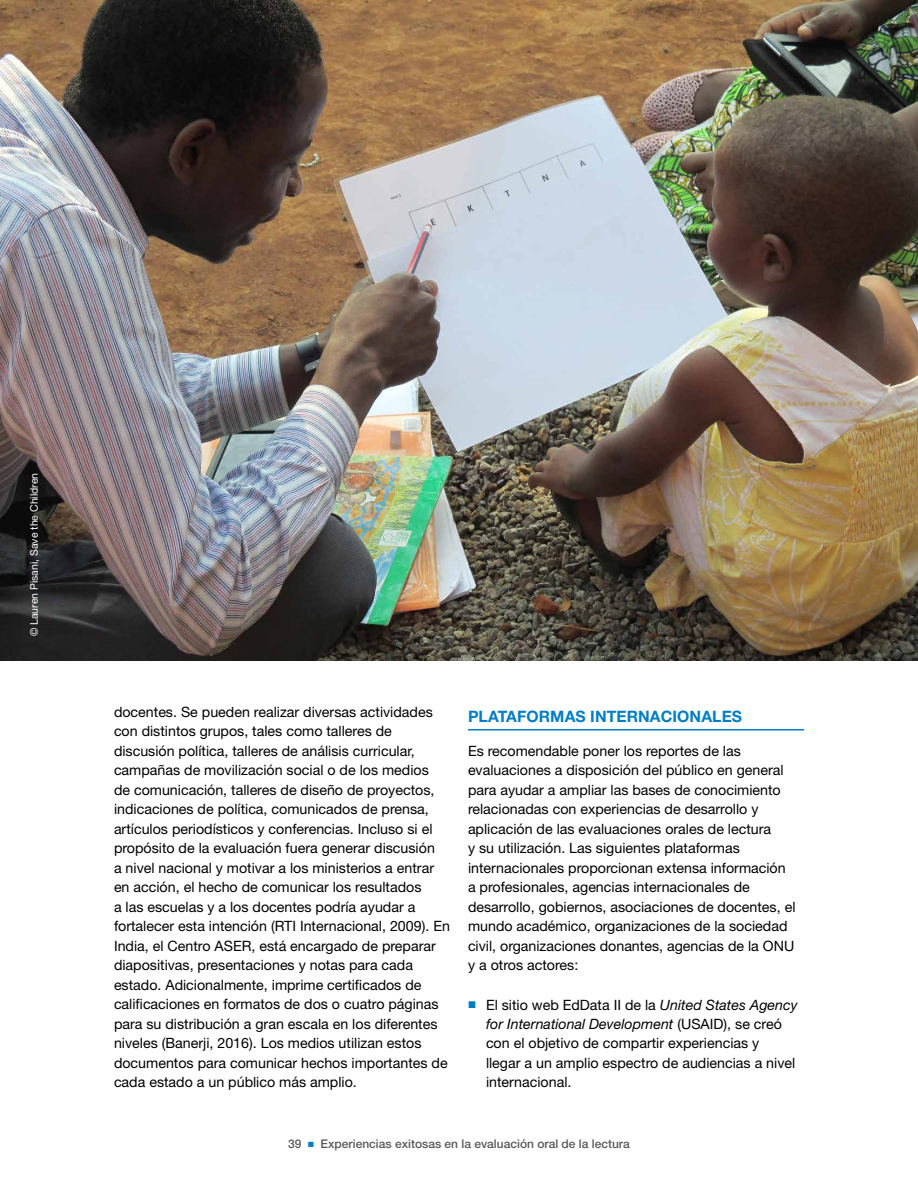
<style>
.page{position:relative;width:918px;height:1188px;background:#fff}
.page>*{position:absolute;margin:0;border:0;box-sizing:border-box;transform-origin:0 0}
.t1{font:700 15.75px "Helvetica Neue LT Std";letter-spacing:.005em;color:#007dc3}
.t2{font:14.25px/19.5px "Helvetica Neue LT Std";color:#000}
.t3{font:500 12px "Helvetica Neue LT Std";color:#58595b}
.t4{font:10.5px "Helvetica Neue LT Std";color:#fff}
.s1{font-family:"Zine Sans Dis Regular Roman Exp";font-size:10.05px;color:#007dc3}
.s2{font-style:italic}
.s3{color:#007dc3}
</style>
<div class="page">
<hr style="left:468px;top:729px;width:336px;height:1px;background:#007dc3">
<img style="left:0;top:0;width:918px;height:660px">
<p class="t4" style="left:28px;top:636px;width:165px;rotate:-90deg">© Lauren Pisani, Save the Children</p>
<p class="t2" style="left:114px;top:702px;width:337px">docentes. Se pueden realizar diversas actividades con distintos grupos, tales como talleres de discusión política, talleres de análisis curricular, campañas de movilización social o de los medios<br>de comunicación, talleres de diseño de proyectos, indicaciones de política, comunicados de prensa, artículos periodísticos y conferencias. Incluso si el propósito de la evaluación fuera generar discusión<br>a nivel nacional y motivar a los ministerios a entrar en acción, el hecho de comunicar los resultados<br>a las escuelas y a los docentes podría ayudar a fortalecer esta intención (RTI Internacional, 2009). En India, el Centro ASER, está encargado de preparar diapositivas, presentaciones y notas para cada estado. Adicionalmente, imprime certificados de calificaciones en formatos de dos o cuatro páginas para su distribución a gran escala en los diferentes niveles (Banerji, 2016). Los medios utilizan estos documentos para comunicar hechos importantes de cada estado a un público más amplio.</p>
<p class="t1" style="left:468px;top:706px;width:276px">PLATAFORMAS INTERNACIONALES</p>
<p class="t2" style="left:468px;top:741px;width:329px">Es recomendable poner los reportes de las evaluaciones a disposición del público en general para ayudar a ampliar las bases de conocimiento relacionadas con experiencias de desarrollo y aplicación de las evaluaciones orales de lectura<br>y su utilización. Las siguientes plataformas internacionales proporcionan extensa información a profesionales, agencias internacionales de desarrollo, gobiernos, asociaciones de docentes, el mundo académico, organizaciones de la sociedad civil, organizaciones donantes, agencias de la ONU y a otros actores:</p>
<p class="t2" style="left:486px;top:994px;width:313px;text-indent:-18px"><span class="s1">m</span> El sitio web EdData II de la <span class="s2">United States Agency for International Development</span> (USAID), se creó con el objetivo de compartir experiencias y<br>llegar a un amplio espectro de audiencias a nivel internacional.</p>
<p class="t3" style="left:288px;top:1137px;width:343px">39 <span class="s3">■</span> Experiencias exitosas en la evaluación oral de la lectura</p>
</div>
